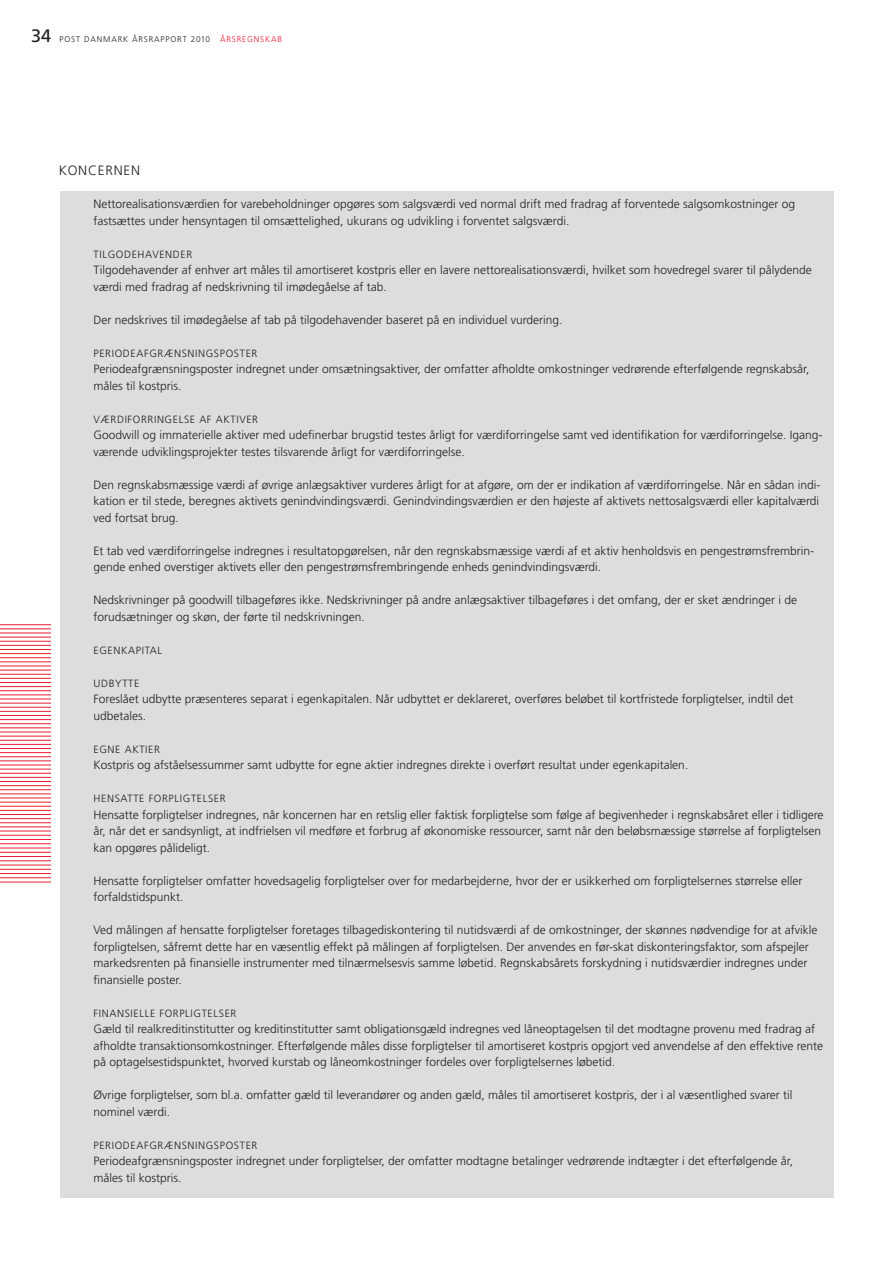
<style>
.page{position:relative;width:893px;height:1263px;background:#fff}
.page>*{position:absolute;margin:0;border:0;box-sizing:border-box;transform-origin:0 0}
.t1{font:300 13.5px "Frutiger";letter-spacing:.06em;color:#231f20}
.t2{font:300 12px/16.5px "Frutiger";color:#231f20}
.t3{font:300 10.5px "Frutiger";letter-spacing:.06em;color:#231f20}
.t4{font:300 8.25px "Frutiger";letter-spacing:.1em;color:#231f20}
.s1{font-weight:400;font-size:18px}
.s2{color:#ed1b2d}
</style>
<div class="page">
<div style="left:60px;top:192px;width:773px;height:1006px;background:#dcddde"></div>
<hr style="left:0;top:624px;width:51px;height:1px;background:#ed1b2d">
<hr style="left:0;top:629px;width:51px;height:1px;background:#ed1b2d">
<hr style="left:0;top:633px;width:51px;height:1px;background:#ed1b2d">
<hr style="left:0;top:637px;width:51px;height:1px;background:#ed1b2d">
<hr style="left:0;top:641px;width:51px;height:1px;background:#ed1b2d">
<hr style="left:0;top:645px;width:51px;height:1px;background:#ed1b2d">
<hr style="left:0;top:649px;width:51px;height:1px;background:#ed1b2d">
<hr style="left:0;top:653px;width:51px;height:1px;background:#ed1b2d">
<hr style="left:0;top:657px;width:51px;height:1px;background:#ed1b2d">
<hr style="left:0;top:662px;width:51px;height:1px;background:#ed1b2d">
<hr style="left:0;top:666px;width:51px;height:1px;background:#ed1b2d">
<hr style="left:0;top:670px;width:51px;height:1px;background:#ed1b2d">
<hr style="left:0;top:674px;width:51px;height:1px;background:#ed1b2d">
<hr style="left:0;top:678px;width:51px;height:1px;background:#ed1b2d">
<hr style="left:0;top:682px;width:51px;height:1px;background:#ed1b2d">
<hr style="left:0;top:686px;width:51px;height:1px;background:#ed1b2d">
<hr style="left:0;top:690px;width:51px;height:1px;background:#ed1b2d">
<hr style="left:0;top:695px;width:51px;height:1px;background:#ed1b2d">
<hr style="left:0;top:699px;width:51px;height:1px;background:#ed1b2d">
<hr style="left:0;top:703px;width:51px;height:1px;background:#ed1b2d">
<hr style="left:0;top:707px;width:51px;height:1px;background:#ed1b2d">
<hr style="left:0;top:711px;width:51px;height:1px;background:#ed1b2d">
<hr style="left:0;top:715px;width:51px;height:1px;background:#ed1b2d">
<hr style="left:0;top:719px;width:51px;height:1px;background:#ed1b2d">
<hr style="left:0;top:723px;width:51px;height:1px;background:#ed1b2d">
<hr style="left:0;top:728px;width:51px;height:1px;background:#ed1b2d">
<hr style="left:0;top:732px;width:51px;height:1px;background:#ed1b2d">
<hr style="left:0;top:736px;width:51px;height:1px;background:#ed1b2d">
<hr style="left:0;top:740px;width:51px;height:1px;background:#ed1b2d">
<hr style="left:0;top:744px;width:51px;height:1px;background:#ed1b2d">
<hr style="left:0;top:748px;width:51px;height:1px;background:#ed1b2d">
<hr style="left:0;top:752px;width:51px;height:1px;background:#ed1b2d">
<hr style="left:0;top:756px;width:51px;height:1px;background:#ed1b2d">
<hr style="left:0;top:761px;width:51px;height:1px;background:#ed1b2d">
<hr style="left:0;top:765px;width:51px;height:1px;background:#ed1b2d">
<hr style="left:0;top:769px;width:51px;height:1px;background:#ed1b2d">
<hr style="left:0;top:773px;width:51px;height:1px;background:#ed1b2d">
<hr style="left:0;top:777px;width:51px;height:1px;background:#ed1b2d">
<hr style="left:0;top:781px;width:51px;height:1px;background:#ed1b2d">
<hr style="left:0;top:785px;width:51px;height:1px;background:#ed1b2d">
<hr style="left:0;top:789px;width:51px;height:1px;background:#ed1b2d">
<hr style="left:0;top:794px;width:51px;height:1px;background:#ed1b2d">
<hr style="left:0;top:798px;width:51px;height:1px;background:#ed1b2d">
<hr style="left:0;top:802px;width:51px;height:1px;background:#ed1b2d">
<hr style="left:0;top:806px;width:51px;height:1px;background:#ed1b2d">
<hr style="left:0;top:810px;width:51px;height:1px;background:#ed1b2d">
<hr style="left:0;top:814px;width:51px;height:1px;background:#ed1b2d">
<hr style="left:0;top:818px;width:51px;height:1px;background:#ed1b2d">
<hr style="left:0;top:822px;width:51px;height:1px;background:#ed1b2d">
<hr style="left:0;top:827px;width:51px;height:1px;background:#ed1b2d">
<hr style="left:0;top:831px;width:51px;height:1px;background:#ed1b2d">
<hr style="left:0;top:835px;width:51px;height:1px;background:#ed1b2d">
<hr style="left:0;top:839px;width:51px;height:1px;background:#ed1b2d">
<hr style="left:0;top:843px;width:51px;height:1px;background:#ed1b2d">
<hr style="left:0;top:848px;width:51px;height:1px;background:#ed1b2d">
<hr style="left:0;top:852px;width:51px;height:1px;background:#ed1b2d">
<hr style="left:0;top:856px;width:51px;height:1px;background:#ed1b2d">
<hr style="left:0;top:860px;width:51px;height:1px;background:#ed1b2d">
<hr style="left:0;top:865px;width:51px;height:1px;background:#ed1b2d">
<hr style="left:0;top:869px;width:51px;height:1px;background:#ed1b2d">
<hr style="left:0;top:873px;width:51px;height:1px;background:#ed1b2d">
<hr style="left:0;top:877px;width:51px;height:1px;background:#ed1b2d">
<hr style="left:0;top:882px;width:51px;height:1px;background:#ed1b2d">
<p class="t4" style="left:31px;top:35px;width:251px"><span class="s1">34</span> POST DANMARK ÅRSRAPPORT 2010 <span class="s2">ÅRSREGNSKAB</span></p>
<p class="t1" style="left:59px;top:163px;width:83px">KONCERNEN</p>
<p class="t2" style="left:94px;top:196px;width:703px">Nettorealisationsværdien for varebeholdninger opgøres som salgsværdi ved normal drift med fradrag af forventede salgsomkostninger og fastsættes under hensyntagen til omsættelighed, ukurans og udvikling i forventet salgsværdi.</p>
<p class="t3" style="left:94px;top:248px;width:100px">TILGODEHAVENDER</p>
<p class="t2" style="left:94px;top:262px;width:720px">Tilgodehavender af enhver art måles til amortiseret kostpris eller en lavere nettorealisationsværdi, hvilket som hovedregel svarer til pålydende værdi med fradrag af nedskrivning til imødegåelse af tab.</p>
<p class="t2" style="left:94px;top:311px;width:470px">Der nedskrives til imødegåelse af tab på tilgodehavender baseret på en individuel vurdering.</p>
<p class="t3" style="left:94px;top:347px;width:165px">PERIODEAFG RÆNSNINGSPOSTER</p>
<p class="t2" style="left:94px;top:361px;width:717px">Periodeafgrænsningsposter indregnet under omsætningsaktiver, der omfatter afholdte omkostninger vedrørende efterfølgende regnskabsår, måles til kostpris.</p>
<p class="t3" style="left:94px;top:413px;width:166px">VÆ RDIFORRINGELSE AF AKTIVER</p>
<p class="t2" style="left:94px;top:427px;width:730px">Goodwill og immaterielle aktiver med udefinerbar brugstid testes årligt for værdiforringelse samt ved identifikation for værdiforringelse. Igang&shy;værende udviklingsprojekter testes tilsvarende årligt for værdiforringelse.</p>
<p class="t2" style="left:94px;top:476px;width:728px;text-align:justify">Den regnskabsmæssige værdi af øvrige anlægsaktiver vurderes årligt for at afgøre, om der er indikation af værdiforringelse. Når en sådan indi&shy;kation er til stede, beregnes aktivets genindvindingsværdi. Genindvindingsværdien er den højeste af aktivets nettosalgsværdi eller kapitalværdi ved fortsat brug.</p>
<p class="t2" style="left:94px;top:542px;width:722px">Et tab ved værdiforringelse indregnes i resultatopgørelsen, når den regnskabsmæssige værdi af et aktiv henholdsvis en pengestrømsfrembrin&shy;gende enhed overstiger aktivets eller den pengestrømsfrembringende enheds genindvindingsværdi.</p>
<p class="t2" style="left:94px;top:592px;width:705px">Nedskrivninger på goodwill tilbageføres ikke. Nedskrivninger på andre anlægsaktiver tilbageføres i det omfang, der er sket ændringer i de forudsætninger og skøn, der førte til nedskrivningen.</p>
<p class="t3" style="left:94px;top:644px;width:69px">EGENKAPITAL</p>
<p class="t3" style="left:94px;top:677px;width:47px">U DBYTTE</p>
<p class="t2" style="left:94px;top:691px;width:701px">Foreslået udbytte præsenteres separat i egenkapitalen. Når udbyttet er deklareret, overføres beløbet til kortfristede forpligtelser, indtil det udbetales.</p>
<p class="t3" style="left:94px;top:743px;width:68px">EGNE AKTIER</p>
<p class="t2" style="left:94px;top:757px;width:596px">Kostpris og afståelsessummer samt udbytte for egne aktier indregnes direkte i overført resultat under egenkapitalen.</p>
<p class="t3" style="left:94px;top:792px;width:134px">HENSATTE FORPLIGTELSER</p>
<p class="t2" style="left:94px;top:806px;width:731px">Hensatte forpligtelser indregnes, når koncernen har en retslig eller faktisk forpligtelse som følge af begivenheder i regnskabsåret eller i tidligere år, når det er sandsynligt, at indfrielsen vil medføre et forbrug af økonomiske ressourcer, samt når den beløbsmæssige størrelse af forpligtelsen kan opgøres pålideligt.</p>
<p class="t2" style="left:94px;top:872px;width:710px">Hensatte forpligtelser omfatter hovedsagelig forpligtelser over for medarbejderne, hvor der er usikkerhed om forpligtelsernes størrelse eller forfaldstidspunkt.</p>
<p class="t2" style="left:94px;top:922px;width:725px">Ved målingen af hensatte forpligtelser foretages tilbagediskontering til nutidsværdi af de omkostninger, der skønnes nødvendige for at afvikle forpligtelsen, såfremt dette har en væsentlig effekt på målingen af forpligtelsen. Der anvendes en før-skat diskonteringsfaktor, som afspejler markedsrenten på finansielle instrumenter med tilnærmelsesvis samme løbetid. Regnskabsårets forskydning i nutidsværdier indregnes under finansielle poster.</p>
<p class="t3" style="left:94px;top:1007px;width:144px">FI NANSIELLE FORPLIGTELSER</p>
<p class="t2" style="left:94px;top:1021px;width:731px">Gæld til realkreditinstitutter og kreditinstitutter samt obligationsgæld indregnes ved låneoptagelsen til det modtagne provenu med fradrag af afholdte transaktionsomkostninger. Efterfølgende måles disse forpligtelser til amortiseret kostpris opgjort ved anvendelse af den effektive rente på optagelsestidspunktet, hvorved kurstab og låneomkostninger fordeles over forpligtelsernes løbetid.</p>
<p class="t2" style="left:94px;top:1087px;width:700px">Øvrige forpligtelser, som bl.a. omfatter gæld til leverandører og anden gæld, måles til amortiseret kostpris, der i al væsentlighed svarer til nominel værdi.</p>
<p class="t3" style="left:94px;top:1139px;width:165px">PERIODEAFG RÆNSNINGSPOSTER</p>
<p class="t2" style="left:94px;top:1153px;width:701px">Periodeafgrænsningsposter indregnet under forpligtelser, der omfatter modtagne betalinger vedrørende indtægter i det efterfølgende år, måles til kostpris.</p>
</div>
